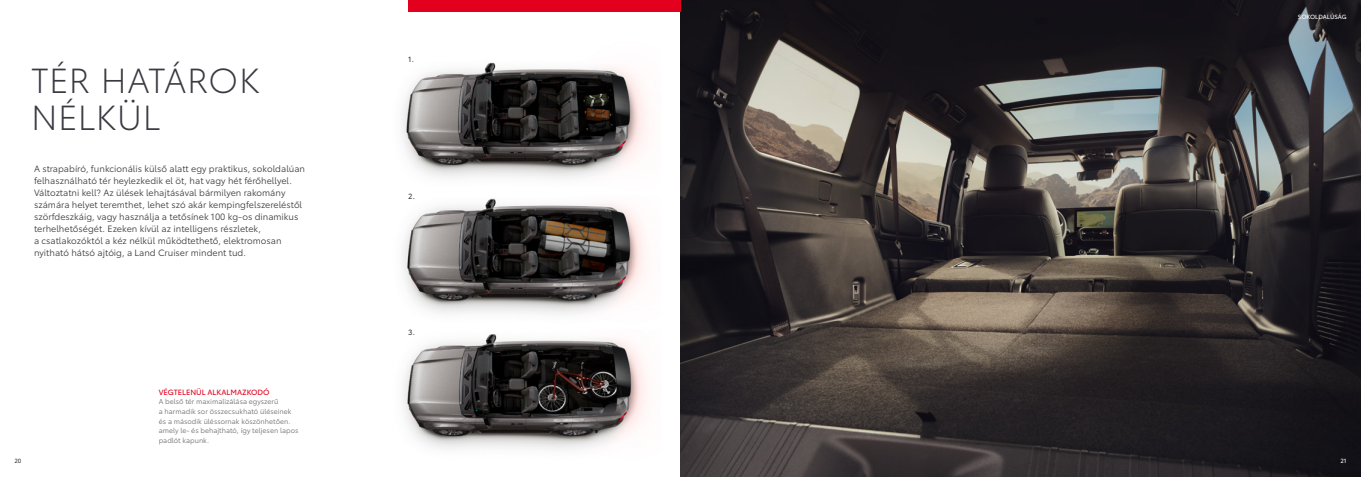
<style>
.page{position:relative;width:1361px;height:477px;background:#fff}
.page>*{position:absolute;margin:0;border:0;box-sizing:border-box;transform-origin:0 0}
.t1{font:300 34.2px/37.3px "Toyota Type";letter-spacing:.015em;color:#3b3941}
.t2{font:9px/12px "Toyota Type";color:#3b3b3a}
.t3{font:7.5px "Toyota Type";color:#e3001f}
.t4{font:7.5px "Toyota Type";color:#3b3b3a}
.t5{font:7px/9.6px "Toyota Type";color:#6c6c6c}
.t6{font:6px "Toyota Type";color:#fff}
.t7{font:6px "Toyota Type";color:#3b3b3a}
</style>
<div class="page">
<img style="left:680px;top:0;width:681px;height:476px">
<div style="left:408px;top:0;width:272px;height:11px;background:#e3001f"></div>
<img style="left:402px;top:62px;width:246px;height:252px">
<img style="left:403px;top:334px;width:244px;height:116px">
<h1 class="t1" style="left:31px;top:59px;width:230px">TÉR HATÁROK<br>NÉLKÜL</h1>
<p class="t2" style="left:34px;top:162px;width:273px">A strapabíró, funkcionális külső alatt egy praktikus, sokoldalúan felhasználható tér heylezkedik el öt, hat vagy hét férőhellyel.<br>Változtatni kell? Az ülések lehajtásával bármilyen rakomány számára helyet teremthet, lehet szó akár kempingfelszereléstől szörfdeszkáig, vagy használja a tetősínek 100 kg-os dinamikus terhelhetőségét. Ezeken kívül az intelligens részletek,<br>a csatlakozóktól a kéz nélkül működtethető, elektromosan nyitható hátsó ajtóig, a Land Cruiser mindent tud.</p>
<p class="t3" style="left:159px;top:386px;width:112px">VÉGTELENÜL ALKALMAZKODÓ</p>
<p class="t5" style="left:159px;top:396px;width:141px">A belső tér maximalizálása egyszerű<br>a harmadik sor összecsukható üléseinek és a második üléssornak köszönhetően. amely le- és behajtható, így teljesen lapos padlót kapunk.</p>
<p class="t4" style="left:408px;top:54px;width:7px">1.</p>
<p class="t4" style="left:408px;top:190px;width:8px">2.</p>
<p class="t4" style="left:408px;top:326px;width:8px">3.</p>
<p class="t6" style="left:1298px;top:12px;width:50px">SOKOLDALÚSÁG</p>
<p class="t7" style="left:14px;top:455px;width:9px">20</p>
<p class="t6" style="left:1340px;top:455px;width:8px">21</p>
</div>
